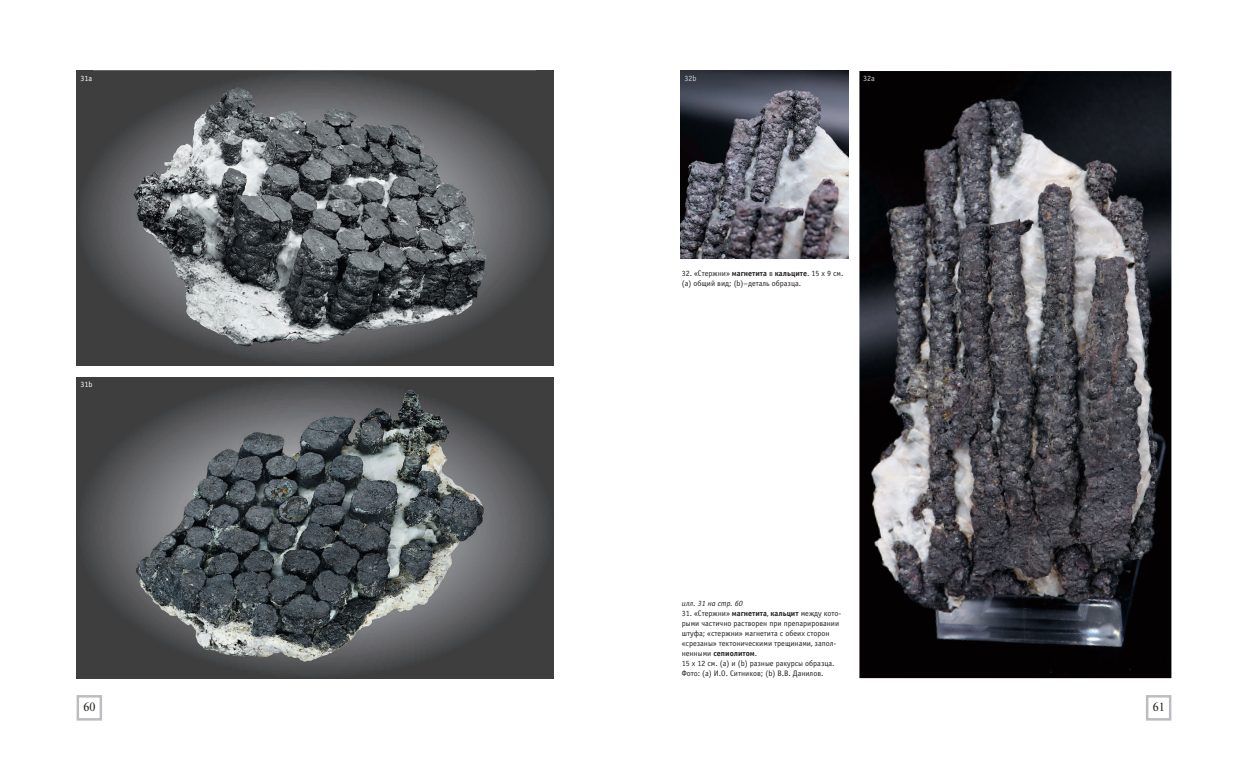
<style>
.page{position:relative;width:1248px;height:766px;background:#fff}
.page>*{position:absolute;margin:0;border:0;box-sizing:border-box;transform-origin:0 0}
.t1{font:12px "Newton C";color:#231f20}
.t2{font:8px/10px "ITC Officina Sans Cyrillic";color:#231f20}
.t3{font:8px "ITC Officina Sans Bold Cyrillic";color:#231f20}
.t4{font:8px "ITC Officina Sans Italic Cyrillic";color:#231f20}
.t5{font:8px "ITC Officina Sans Cyrillic";color:#fff}
.t6{font:8px "ITC Officina Sans Cyrillic";color:#d1d2d4}
.s1{font-family:"ITC Officina Sans Bold Cyrillic"}
.s2{font-family:"ITC Officina Sans Cyrillic"}
</style>
<div class="page">
<div style="left:77px;top:694px;width:25px;height:26px;border:2px solid #bcbdc0"></div>
<div style="left:1145px;top:694px;width:26px;height:26px;border:2px solid #bcbdc0"></div>
<img style="left:859px;top:71px;width:312px;height:606px">
<img style="left:680px;top:71px;width:168px;height:187px">
<div style="left:77px;top:71px;width:476px;height:295px;background:#3e3e3f"></div>
<img style="left:93px;top:76px;width:443px;height:285px">
<div style="left:77px;top:377px;width:476px;height:300px;background:#3e3e3f"></div>
<img style="left:85px;top:382px;width:460px;height:291px">
<p class="t6" style="left:684px;top:73px;width:13px">32b</p>
<p class="t5" style="left:80px;top:73px;width:13px">31a</p>
<p class="t6" style="left:863px;top:73px;width:13px">32a</p>
<p class="t5" style="left:80px;top:379px;width:13px">31b</p>
<p class="t2" style="left:681px;top:268px;width:163px">32. «Стержни» <span class="s1">магнетита</span> в <span class="s1">кальците</span>. 15 х 9 см. (a) общий вид; (b)–деталь образца.</p>
<p class="t4" style="left:681px;top:598px;width:63px">илл. 31 на стр. 60</p>
<p class="t2" style="left:681px;top:608px;width:161px">31. «Стержни» <span class="s1">магнетита</span>, <span class="s1">кальцит</span> между кото&shy;рыми частично растворен при препарировании штуфа; «стержни» магнетита с обеих сторон «срезаны» тектоническими трещинами, запол-</p>
<p class="t3" style="left:681px;top:648px;width:77px"><span class="s2">ненными</span> сепиолитом<span class="s2">.</span></p>
<p class="t2" style="left:681px;top:658px;width:154px">15 х 12 см. (a) и (b) разные ракурсы образца.<br>Фото: (a) И.О. Ситников; (b) В.В. Данилов.</p>
<h1 class="t1" style="left:83px;top:700px;width:14px">60</h1>
<h1 class="t1" style="left:1152px;top:700px;width:13px">61</h1>
</div>
